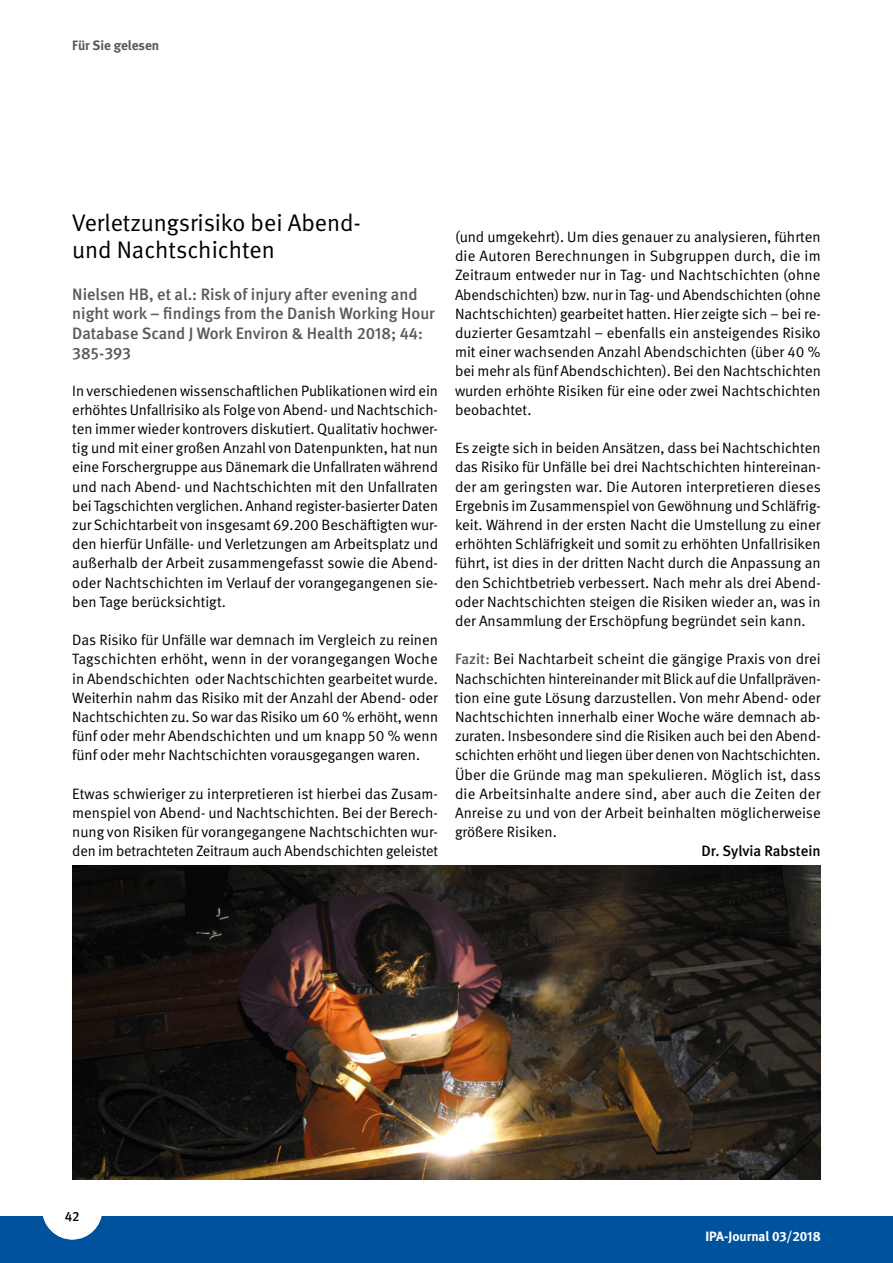
<style>
.page{position:relative;width:893px;height:1263px;background:#fff}
.page>*{position:absolute;margin:0;border:0;box-sizing:border-box;transform-origin:0 0}
.t1{font:24px/27px "DGUV Meta";color:#000}
.t2{font:500 16.5px/19.8px "DGUV Meta";color:#58595b}
.t3{font:15px/19.2px "DGUV Meta";color:#000;text-align:justify}
.t4{font:500 15px "DGUV Meta";letter-spacing:-.005em;color:#000}
.t5{font:700 13.5px "DGUV Meta";letter-spacing:-.005em;color:#fff}
.t6{font:700 13.5px "DGUV Meta";color:#58595b}
.t7{font:500 13.5px "DGUV Meta";color:#000}
.s1{font-weight:500;color:#58595b}
</style>
<div class="page">
<div style="left:0;top:1216px;width:893px;height:47px;background:#00529c"></div>
<div style="left:42px;top:1179px;width:60px;height:60px;background:#fff;border-radius:50%"></div>
<img style="left:72px;top:865px;width:749px;height:314px">
<p class="t6" style="left:72px;top:37px;width:88px">Für Sie gelesen</p>
<h1 class="t1" style="left:72px;top:209px;width:290px">Verletzungsrisiko bei Abend&shy;und Nachtschichten</h1>
<p class="t2" style="left:72px;top:285px;width:364px">Nielsen HB, et al.: Risk of injury after evening and night work – findings from the Danish Working Hour Database Scand J Work Environ &amp; Health 2018; 44:<br>385-393</p>
<p class="t3" style="left:72px;top:381px;width:367px">In verschiedenen wissenschaftlichen Publikationen wird ein erhöhtes Unfallrisiko als Folge von Abend- und Nachtschich&shy;ten immer wieder kontrovers diskutiert. Qualitativ hochwer&shy;tig und mit einer großen Anzahl von Datenpunkten, hat nun eine Forschergruppe aus Dänemark die Unfallraten während und nach Abend- und Nachtschichten mit den Unfallraten bei Tagschichten verglichen. Anhand register-basierter Daten zur Schichtarbeit von insgesamt 69.200 Beschäftigten wur&shy;den hierfür Unfälle- und Verletzungen am Arbeitsplatz und außerhalb der Arbeit zusammengefasst sowie die Abend&shy;oder Nachtschichten im Verlauf der vorangegangenen sie&shy;ben Tage berücksichtigt.</p>
<p class="t3" style="left:72px;top:631px;width:367px">Das Risiko für Unfälle war demnach im Vergleich zu reinen Tagschichten erhöht, wenn in der vorangegangen Woche in Abendschichten oder Nachtschichten gearbeitet wurde.<br>Weiterhin nahm das Risiko mit der Anzahl der Abend- oder Nachtschichten zu. So war das Risiko um 60 % erhöht, wenn fünf oder mehr Abendschichten und um knapp 50 % wenn fünf oder mehr Nachtschichten vorausgegangen waren.</p>
<p class="t3" style="left:72px;top:784px;width:367px">Etwas schwieriger zu interpretieren ist hierbei das Zusam&shy;menspiel von Abend- und Nachtschichten. Bei der Berech&shy;nung von Risiken für vorangegangene Nachtschichten wur&shy;den im betrachteten Zeitraum auch Abendschichten geleistet</p>
<p class="t3" style="left:455px;top:228px;width:367px">(und umgekehrt). Um dies genauer zu analysieren, führten die Autoren Berechnungen in Subgruppen durch, die im Zeitraum entweder nur in Tag- und Nachtschichten (ohne Abendschichten) bzw. nur in Tag- und Abendschichten (ohne Nachtschichten) gearbeitet hatten. Hier zeigte sich – bei re&shy;duzierter Gesamtzahl – ebenfalls ein ansteigendes Risiko mit einer wachsenden Anzahl Abendschichten (über 40 % bei mehr als fünf Abendschichten). Bei den Nachtschichten wurden erhöhte Risiken für eine oder zwei Nachtschichten beobachtet.</p>
<p class="t3" style="left:455px;top:439px;width:367px">Es zeigte sich in beiden Ansätzen, dass bei Nachtschichten das Risiko für Unfälle bei drei Nachtschichten hintereinan&shy;der am geringsten war. Die Autoren interpretieren dieses Ergebnis im Zusammenspiel von Gewöhnung und Schläfrig&shy;keit. Während in der ersten Nacht die Umstellung zu einer erhöhten Schläfrigkeit und somit zu erhöhten Unfallrisiken führt, ist dies in der dritten Nacht durch die Anpassung an den Schichtbetrieb verbessert. Nach mehr als drei Abend&shy;oder Nachtschichten steigen die Risiken wieder an, was in der Ansammlung der Erschöpfung begründet sein kann.</p>
<p class="t3" style="left:455px;top:650px;width:367px"><span class="s1">Fazit:</span> Bei Nachtarbeit scheint die gängige Praxis von drei Nachschichten hintereinander mit Blick auf die Unfallpräven&shy;tion eine gute Lösung darzustellen. Von mehr Abend- oder Nachtschichten innerhalb einer Woche wäre demnach ab&shy;zuraten. Insbesondere sind die Risiken auch bei den Abend&shy;schichten erhöht und liegen über denen von Nachtschichten.<br>Über die Gründe mag man spekulieren. Möglich ist, dass die Arbeitsinhalte andere sind, aber auch die Zeiten der Anreise zu und von der Arbeit beinhalten möglicherweise größere Risiken.</p>
<p class="t4" style="left:701px;top:842px;width:121px">Dr. Sylvia Rabstein</p>
<p class="t7" style="left:65px;top:1209px;width:16px">42</p>
<p class="t5" style="left:705px;top:1228px;width:117px">IPA-Journal 03/2018</p>
</div>
